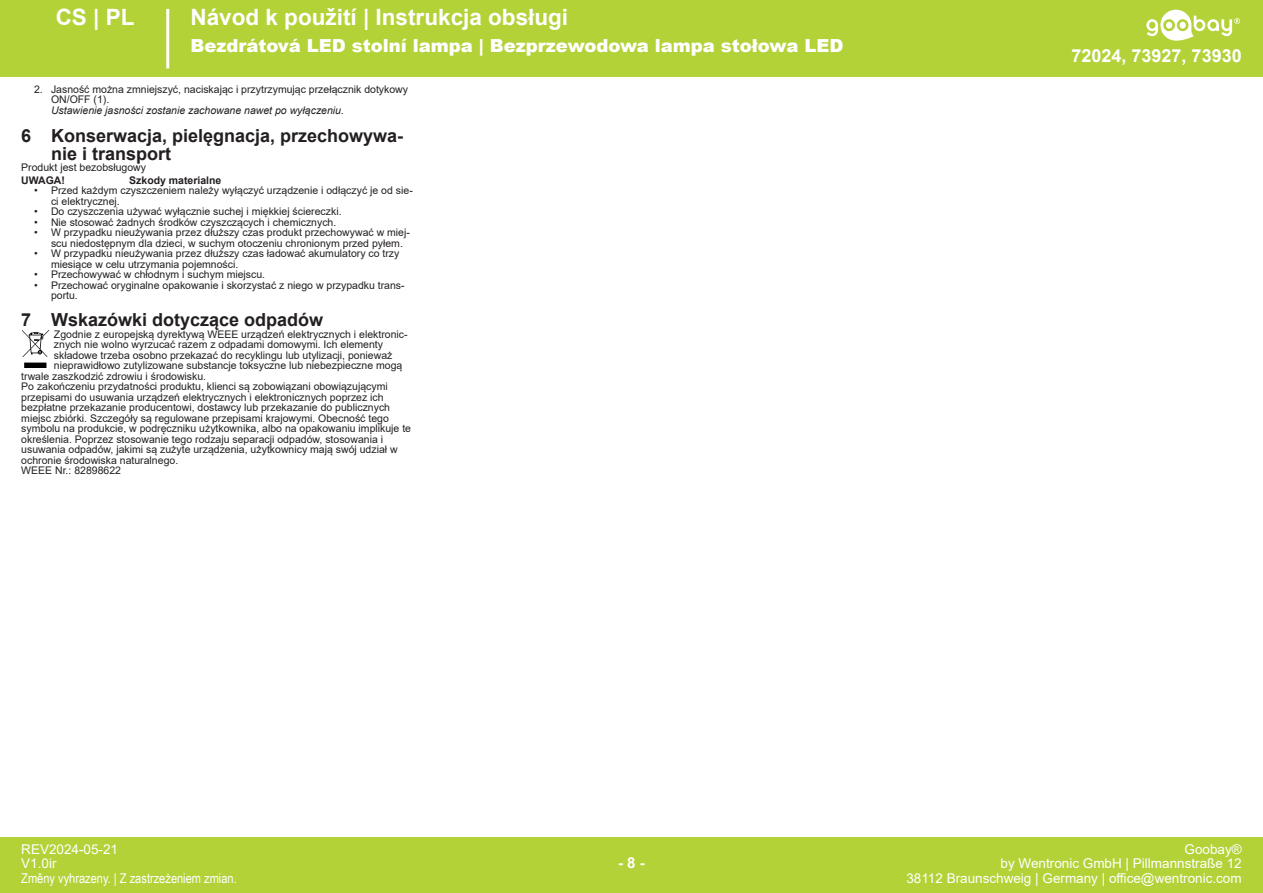
<style>
.page{position:relative;width:1263px;height:893px;background:#fff}
.page>*{position:absolute;margin:0;border:0;box-sizing:border-box;transform-origin:0 0}
.Art_des_Dokuments{font:700 22.5px "Arial";color:#fff}
.t1{font:700 18px/18px "Arial";color:#231f20}
.Produktname{font:900 18px "Arial";color:#fff}
.t2{font:700 18px "Arial";color:#fff}
.t3{font:700 15px "Arial";color:#fff}
.t4{font:13.5px/14.2px "Arial";color:#fff;text-align:right}
.t5{font:13.5px "Arial Narrow";color:#fff}
.Fließtext{font:10.5px/10.5px "Arial";color:#231f20}
.Folge_Handlungsanweisung{font:italic 10.5px "Arial";color:#231f20}
.Warnhinweis{font:700 10.5px "Arial";color:#231f20}
</style>
<div class="page">
<div style="left:0;top:0;width:1263px;height:77px;background:#b3d237"></div>
<div style="left:0;top:838px;width:1263px;height:55px;background:#b3d237"></div>
<svg style="left:1146px;top:10px;width:94px;height:31px"></svg>
<hr style="left:166px;top:9px;width:3px;height:59px;background:#fff">
<svg style="left:22px;top:330px;width:27px;height:38px"></svg>
<p class="Art_des_Dokuments" style="left:56px;top:2px;width:80px">CS | PL</p>
<p class="Art_des_Dokuments" style="left:191px;top:2px;width:379px">Návod k použití | Instrukcja obsługi</p>
<p class="Produktname" style="left:191px;top:32px;width:654px">Bezdrátová LED stolní lampa | Bezprzewodowa lampa stołowa LED</p>
<p class="Fließtext" style="left:51px;top:84px;width:359px;text-indent:-17px">2. Jasność można zmniejszyć, naciskając i przytrzymując przełącznik dotykowy<br>ON/OFF (1).</p>
<p class="Folge_Handlungsanweisung" style="left:51px;top:104px;width:294px">Ustawienie jasności zostanie zachowane nawet po wyłączeniu.</p>
<p class="t1" style="left:51px;top:126px;width:354px;text-indent:-30px">6 Konserwacja, pielęgnacja, przechowywa&shy;nie i transport</p>
<p class="Fließtext" style="left:21px;top:162px;width:126px">Produkt jest bezobsługowy</p>
<p class="Warnhinweis" style="left:21px;top:172px;width:45px">UWAGA!</p>
<p class="Warnhinweis" style="left:129px;top:172px;width:94px">Szkody materialne</p>
<p class="Fließtext" style="left:51px;top:185px;width:363px;text-indent:-17px">• Przed każdym czyszczeniem należy wyłączyć urządzenie i odłączyć je od sie&shy;ci elektrycznej.</p>
<p class="Fließtext" style="left:34px;top:206px;width:309px">• Do czyszczenia używać wyłącznie suchej i miękkiej ściereczki.</p>
<p class="Fließtext" style="left:34px;top:216px;width:304px">• Nie stosować żadnych środków czyszczących i chemicznych.</p>
<p class="Fließtext" style="left:51px;top:227px;width:360px;text-indent:-17px">• W przypadku nieużywania przez dłuższy czas produkt przechowywać w miej&shy;scu niedostępnym dla dzieci, w suchym otoczeniu chronionym przed pyłem.</p>
<p class="Fließtext" style="left:51px;top:248px;width:350px;text-indent:-17px">• W przypadku nieużywania przez dłuższy czas ładować akumulatory co trzy miesiące w celu utrzymania pojemności.</p>
<p class="Fließtext" style="left:34px;top:269px;width:233px">• Przechowywać w chłodnym i suchym miejscu.</p>
<p class="Fließtext" style="left:51px;top:279px;width:355px;text-indent:-17px">• Przechować oryginalne opakowanie i skorzystać z niego w przypadku trans&shy;portu.</p>
<p class="t1" style="left:21px;top:311px;width:303px">7 Wskazówki dotyczące odpadów</p>
<p class="Fließtext" style="left:54px;top:329px;width:355px">Zgodnie z europejską dyrektywą WEEE urządzeń elektrycznych i elektronic-</p>
<p class="Fließtext" style="left:54px;top:339px;width:331px">znych nie wolno wyrzucać razem z odpadami domowymi. Ich elementy</p>
<p class="Fließtext" style="left:54px;top:350px;width:340px">składowe trzeba osobno przekazać do recyklingu lub utylizacji, ponieważ</p>
<p class="Fließtext" style="left:54px;top:360px;width:350px">nieprawidłowo zutylizowane substancje toksyczne lub niebezpieczne mogą</p>
<p class="Fließtext" style="left:21px;top:371px;width:186px">trwale zaszkodzić zdrowiu i środowisku.</p>
<p class="Fließtext" style="left:21px;top:381px;width:368px">Po zakończeniu przydatności produktu, klienci są zobowiązani obowiązującymi</p>
<p class="Fließtext" style="left:21px;top:392px;width:364px">przepisami do usuwania urządzeń elektrycznych i elektronicznych poprzez ich</p>
<p class="Fließtext" style="left:21px;top:402px;width:370px">bezpłatne przekazanie producentowi, dostawcy lub przekazanie do publicznych</p>
<p class="Fließtext" style="left:21px;top:413px;width:369px">miejsc zbiórki. Szczegóły są regulowane przepisami krajowymi. Obecność tego</p>
<p class="Fließtext" style="left:21px;top:423px;width:391px">symbolu na produkcie, w podręczniku użytkownika, albo na opakowaniu implikuje te</p>
<p class="Fließtext" style="left:21px;top:434px;width:363px">określenia. Poprzez stosowanie tego rodzaju separacji odpadów, stosowania i</p>
<p class="Fließtext" style="left:21px;top:444px;width:378px">usuwania odpadów, jakimi są zużyte urządzenia, użytkownicy mają swój udział w</p>
<p class="Fließtext" style="left:21px;top:455px;width:158px">ochronie środowiska naturalnego.</p>
<p class="Fließtext" style="left:21px;top:465px;width:101px">WEEE Nr.: 82898622</p>
<h2 class="t2" style="left:1071px;top:43px;width:172px">72024, 73927, 73930</h2>
<p class="t4" style="left:21px;top:842px;width:98px;text-align:left">REV2024-05-21<br>V1.0ir</p>
<p class="t5" style="left:21px;top:868px;width:217px">Změny vyhrazeny. | Z zastrzeżeniem zmian.</p>
<p class="t3" style="left:618px;top:852px;width:28px">- 8 -</p>
<p class="t4" style="left:906px;top:842px;width:337px">Goobay®<br>by Wentronic GmbH | Pillmannstraße 12<br>38112 Braunschweig | Germany | office@wentronic.com</p>
</div>
